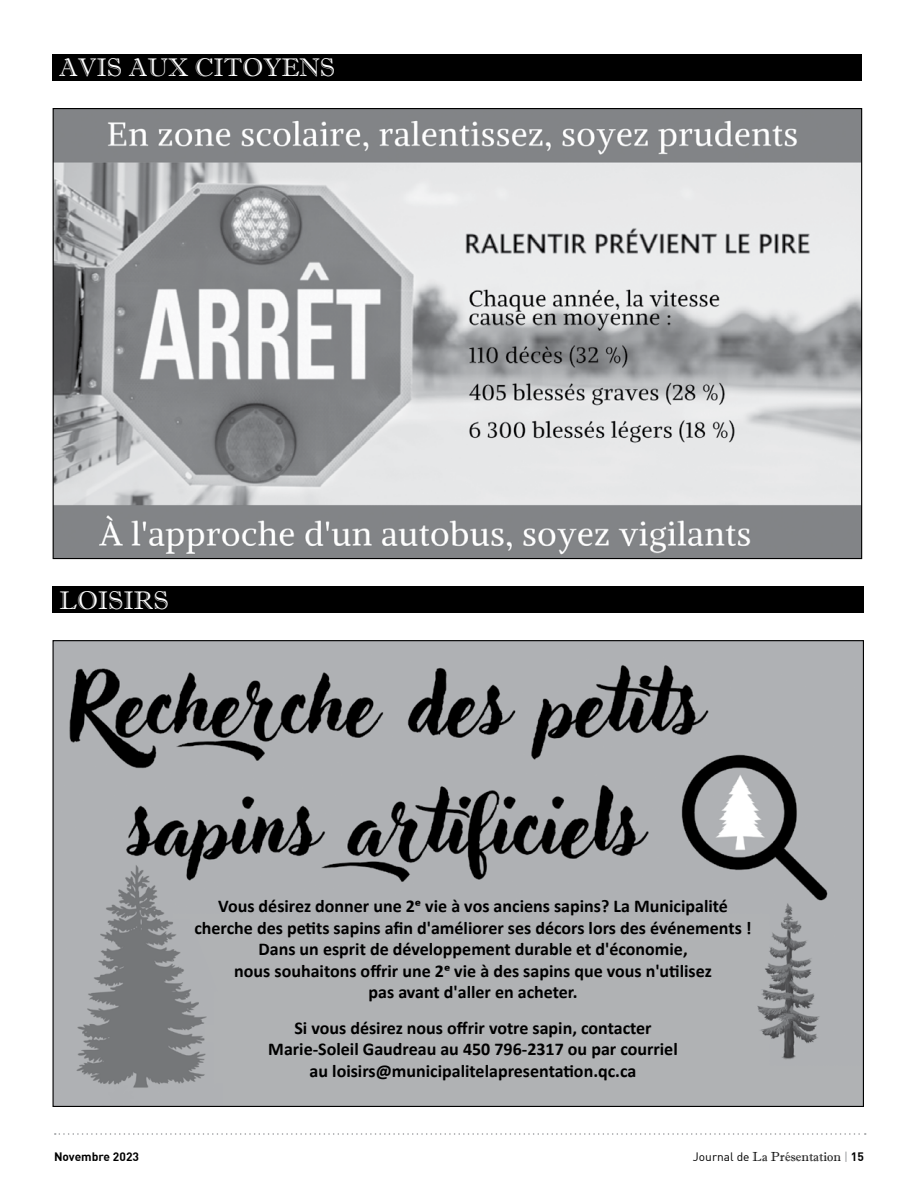
<style>
.page{position:relative;width:918px;height:1188px;background:#fff}
.page>*{position:absolute;margin:0;border:0;box-sizing:border-box;transform-origin:0 0}
.t1{font:25.5px "Imprint MT Shadow";color:#fff}
.t2{font:700 18px/21.6px "Calibri";color:#000;text-align:center}
.t3{font:13.2px "Imprint MT Shadow";color:#000}
.t4{font:700 12px "DIN";color:#000}
.s1{font-family:"DIN";font-size:12px}
.s2{font-family:"DIN";font-size:12px;color:#939598}
.s3{font-family:"DIN";font-weight:700;font-size:12px}
</style>
<div class="page">
<svg style="left:55px;top:1133px;width:811px;height:2px"></svg>
<div style="left:52px;top:54px;width:810px;height:27px;background:#000"></div>
<img style="left:55px;top:110px;width:805px;height:447px">
<div style="left:53px;top:586px;width:811px;height:27px;background:#000"></div>
<img style="left:54px;top:642px;width:808px;height:463px">
<img style="left:70px;top:861px;width:153px;height:244px">
<h1 class="t1" style="left:59px;top:53px;width:278px">AVIS AUX CITOYENS</h1>
<h1 class="t1" style="left:59px;top:585px;width:111px">LOISIRS</h1>
<p class="t2" style="left:194px;top:895px;width:559px">Vous désirez donner une 2e vie à vos anciens sapins? La Municipalité cherche des petits sapins afin d'améliorer ses décors lors des événements !<br>Dans un esprit de développement durable et d'économie,<br>nous souhaitons offrir une 2e vie à des sapins que vous n'utilisez<br>pas avant d'aller en acheter.</p>
<p class="t2" style="left:268px;top:1017px;width:411px">Si vous désirez nous offrir votre sapin, contacter<br>Marie-Soleil Gaudreau au 450 796-2317 ou par courriel au loisirs@municipalitelapresentation.qc.ca</p>
<p class="t4" style="left:54px;top:1149px;width:87px">Novembre 2023</p>
<p class="t3" style="left:693px;top:1149px;width:173px"><span class="s1">Journal de</span> La Présentation <span class="s2">|</span> <span class="s3">15</span></p>
</div>
